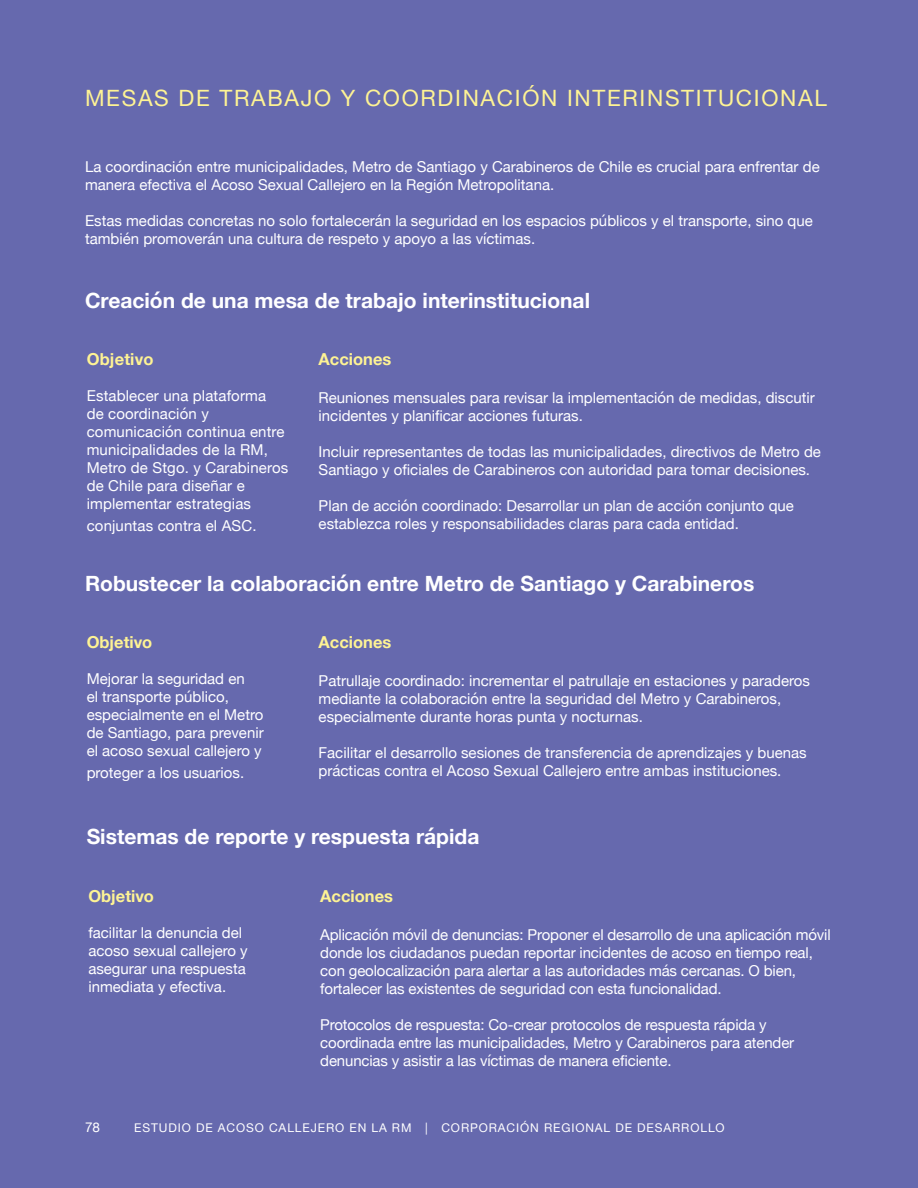
<style>
.page{position:relative;width:918px;height:1188px;background:#6669ae}
.page>*{position:absolute;margin:0;border:0;box-sizing:border-box;transform-origin:0 0}
.t1{font:22.5px "Helvetica Neue";letter-spacing:.075em;color:#fef394}
.t2{font:700 21px "Helvetica Neue";color:#fff}
.t3{font:700 16.5px "Helvetica Neue";color:#fef394}
.t4{font:15px/18px "Helvetica Neue";color:#fff}
.t5{font:13.5px "Helvetica Neue";color:#fff}
.t6{font:12px "Helvetica Neue";letter-spacing:.075em;color:#fff}
</style>
<div class="page">
<h1 class="t1" style="left:85px;top:82px;width:743px">MESAS DE TRABAJO Y COORDINACIÓN INTERINSTITUCIONAL</h1>
<p class="t4" style="left:85px;top:159px;width:736px">La coordinación entre municipalidades, Metro de Santiago y Carabineros de Chile es crucial para enfrentar de manera efectiva el Acoso Sexual Callejero en la Región Metropolitana.</p>
<p class="t4" style="left:85px;top:213px;width:729px">Estas medidas concretas no solo fortalecerán la seguridad en los espacios públicos y el transporte, sino que también promoverán una cultura de respeto y apoyo a las víctimas.</p>
<h2 class="t2" style="left:85px;top:284px;width:507px">Creación de una mesa de trabajo interinstitucional</h2>
<p class="t3" style="left:87px;top:347px;width:68px">Objetivo</p>
<p class="t4" style="left:87px;top:388px;width:203px">Establecer una plataforma<br>de coordinación y comunicación continua entre municipalidades de la RM,<br>Metro de Stgo. y Carabineros de Chile para diseñar e implementar estrategias</p>
<p class="t4" style="left:87px;top:518px;width:171px">conjuntas contra el ASC.</p>
<p class="t3" style="left:319px;top:347px;width:74px">Acciones</p>
<p class="t4" style="left:319px;top:390px;width:498px">Reuniones mensuales para revisar la implementación de medidas, discutir incidentes y planificar acciones futuras.</p>
<p class="t4" style="left:319px;top:444px;width:504px">Incluir representantes de todas las municipalidades, directivos de Metro de<br>Santiago y oficiales de Carabineros con autoridad para tomar decisiones.</p>
<p class="t4" style="left:319px;top:498px;width:477px">Plan de acción coordinado: Desarrollar un plan de acción conjunto que establezca roles y responsabilidades claras para cada entidad.</p>
<h2 class="t2" style="left:85px;top:567px;width:671px">Robustecer la colaboración entre Metro de Santiago y Carabineros</h2>
<p class="t3" style="left:87px;top:629px;width:67px">Objetivo</p>
<p class="t4" style="left:87px;top:671px;width:178px">Mejorar la seguridad en<br>el transporte público, especialmente en el Metro de Santiago, para prevenir el acoso sexual callejero y</p>
<p class="t4" style="left:87px;top:764px;width:159px">proteger a los usuarios.</p>
<p class="t3" style="left:319px;top:629px;width:74px">Acciones</p>
<p class="t4" style="left:319px;top:673px;width:493px">Patrullaje coordinado: incrementar el patrullaje en estaciones y paraderos mediante la colaboración entre la seguridad del Metro y Carabineros, especialmente durante horas punta y nocturnas.</p>
<p class="t4" style="left:319px;top:745px;width:490px">Facilitar el desarrollo sesiones de transferencia de aprendizajes y buenas prácticas contra el Acoso Sexual Callejero entre ambas instituciones.</p>
<h2 class="t2" style="left:87px;top:820px;width:394px">Sistemas de reporte y respuesta rápida</h2>
<p class="t3" style="left:88px;top:883px;width:67px">Objetivo</p>
<p class="t4" style="left:88px;top:924px;width:161px">facilitar la denuncia del acoso sexual callejero y asegurar una respuesta inmediata y efectiva.</p>
<p class="t3" style="left:320px;top:883px;width:74px">Acciones</p>
<p class="t4" style="left:320px;top:926px;width:512px">Aplicación móvil de denuncias: Proponer el desarrollo de una aplicación móvil donde los ciudadanos puedan reportar incidentes de acoso en tiempo real, con geolocalización para alertar a las autoridades más cercanas. O bien, fortalecer las existentes de seguridad con esta funcionalidad.</p>
<p class="t4" style="left:320px;top:1016px;width:475px">Protocolos de respuesta: Co-crear protocolos de respuesta rápida y coordinada entre las municipalidades, Metro y Carabineros para atender denuncias y asistir a las víctimas de manera eficiente.</p>
<p class="t5" style="left:85px;top:1118px;width:17px">78</p>
<p class="t6" style="left:134px;top:1119px;width:592px">ESTUDIO DE ACOSO CALLEJERO EN LA RM | CORPORACIÓN REGIONAL DE DESARROLLO</p>
</div>
